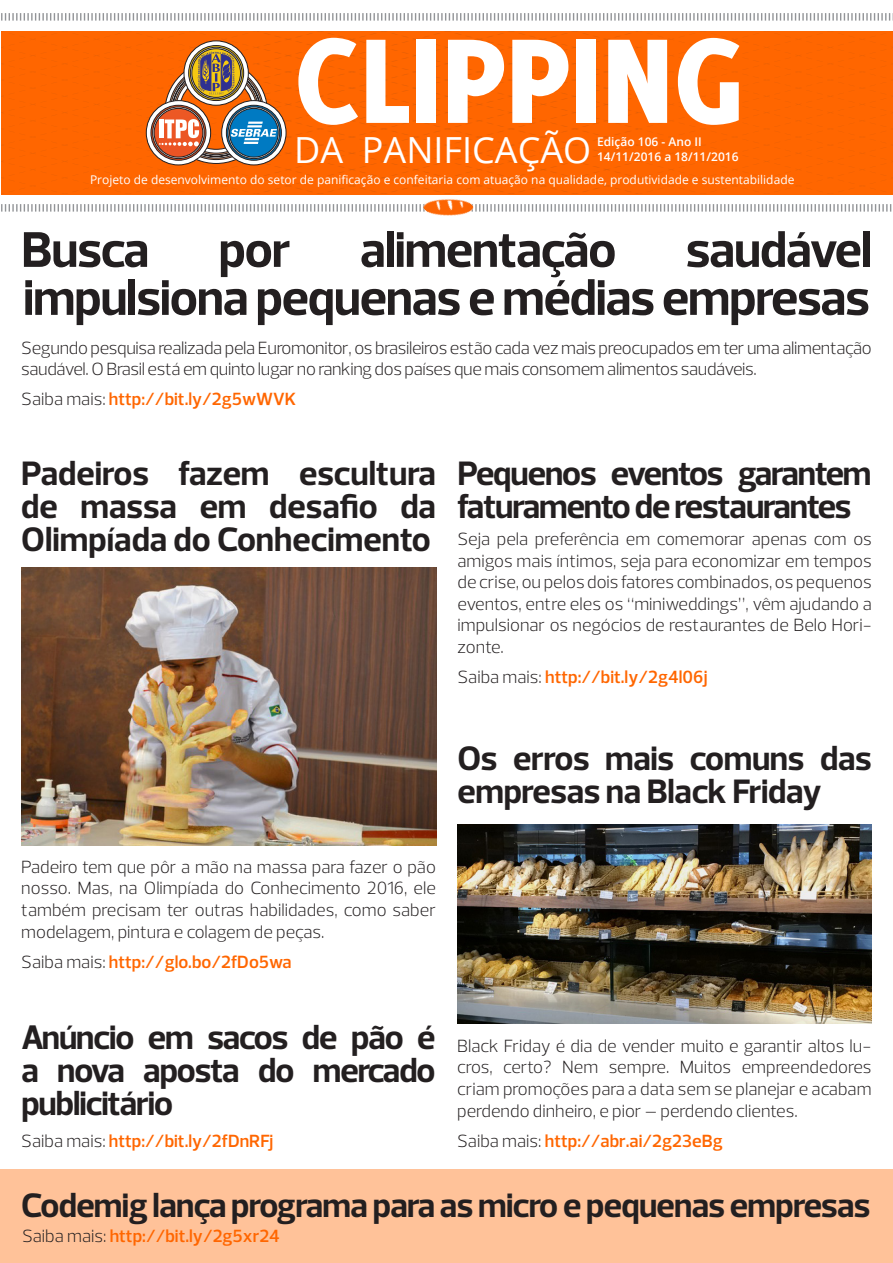
<style>
.page{position:relative;width:893px;height:1263px;background:#fff}
.page>*{position:absolute;margin:0;border:0;box-sizing:border-box;transform-origin:0 0}
.t1{font:800 132px "Delicious";color:#fff}
.t2{font:700 51px/48px "Prelo";letter-spacing:-.02em;color:#231f20;text-align:right}
.t3{font:36px "Open Sans";color:#fff}
.t4{font:700 34.5px/33px "Prelo";letter-spacing:-.03em;color:#231f20;text-align:justify}
.t5{font:700 34.5px/33px "Prelo";letter-spacing:-.01em;color:#231f20}
.t6{font:300 18px/21.6px "Prelo";letter-spacing:-.02em;color:#231f20;text-align:justify}
.t7{font:600 18px "Prelo";color:#f60}
.t8{font:12px "Open Sans";color:#fff}
.t9{font:600 12px/15px "Open Sans";color:#fff}
.s1{font-weight:300;color:#231f20}
</style>
<div class="page">
<div style="left:638px;top:165px;width:255px;height:22px;background:#f60"></div>
<svg style="left:638px;top:185px;width:44px;height:9px"></svg>
<div style="left:1px;top:187px;width:637px;height:7px;background:#f60"></div>
<div style="left:1px;top:165px;width:637px;height:22px;background:#f60"></div>
<div style="left:213px;top:185px;width:213px;height:9px;background:#f60"></div>
<svg style="left:1px;top:204px;width:420px;height:8px"></svg>
<svg style="left:475px;top:204px;width:417px;height:8px"></svg>
<img style="left:423px;top:199px;width:51px;height:17px">
<svg style="left:1px;top:31px;width:892px;height:134px;background:#f4690c"></svg>
<svg style="left:1px;top:13px;width:892px;height:8px"></svg>
<div style="left:0;top:1169px;width:893px;height:94px;background:#ffc299"></div>
<img style="left:21px;top:568px;width:415px;height:277px">
<img style="left:457px;top:825px;width:415px;height:198px">
<h1 class="t1" style="left:294px;top:3px;width:450px">CLIPPING</h1>
<h3 class="t3" style="left:294px;top:125px;width:299px">DA PANIFICAÇÃO</h3>
<p class="t8" style="left:90px;top:172px;width:706px">Projeto de desenvolvimento do setor de panificação e confeitaria com atuação na qualidade, produtividade e sustentabilidade</p>
<p class="t9" style="left:597px;top:134px;width:143px">Edição 106 - Ano II<br>14/11/2016 a 18/11/2016</p>
<p class="t2" style="left:23px;top:226px;width:850px">saudável<br>impulsiona pequenas e médias empresas</p>
<p class="t6" style="left:21px;top:337px;width:852px">Segundo pesquisa realizada pela Euromonitor, os brasileiros estão cada vez mais preocupados em ter uma alimentação saudável. O Brasil está em quinto lugar no ranking dos países que mais consomem alimentos saudáveis.</p>
<p class="t7" style="left:21px;top:388px;width:276px"><span class="s1">Saiba mais:</span> http://bit.ly/2g5wWVK</p>
<p class="t2" style="left:21px;top:226px;width:130px">Busca</p>
<p class="t2" style="left:219px;top:226px;width:73px">por</p>
<p class="t2" style="left:360px;top:226px;width:258px">alimentação</p>
<p class="t4" style="left:21px;top:457px;width:416px">Padeiros fazem escultura de massa em desafio da Olimpíada do Conhecimento</p>
<p class="t4" style="left:457px;top:457px;width:416px">Pequenos eventos garantem faturamento de restaurantes</p>
<p class="t6" style="left:457px;top:528px;width:416px">Seja pela preferência em comemorar apenas com os amigos mais íntimos, seja para economizar em tempos de crise, ou pelos dois fatores combinados, os pequenos eventos, entre eles os “miniweddings”, vêm ajudando a impulsionar os negócios de restaurantes de Belo Hori&shy;zonte.</p>
<p class="t7" style="left:457px;top:666px;width:252px"><span class="s1">Saiba mais:</span> http://bit.ly/2g4l06j</p>
<p class="t6" style="left:21px;top:856px;width:416px">Padeiro tem que pôr a mão na massa para fazer o pão nosso. Mas, na Olimpíada do Conhecimento 2016, ele também precisam ter outras habilidades, como saber modelagem, pintura e colagem de peças.</p>
<p class="t7" style="left:21px;top:951px;width:272px"><span class="s1">Saiba mais:</span> http://glo.bo/2fDo5wa</p>
<p class="t4" style="left:21px;top:1021px;width:416px">Anúncio em sacos de pão é a nova aposta do mercado publicitário</p>
<p class="t7" style="left:21px;top:1129px;width:253px"><span class="s1">Saiba mais:</span> http://bit.ly/2fDnRFj</p>
<p class="t5" style="left:457px;top:742px;width:416px">Os erros mais comuns das empresas na Black Friday</p>
<p class="t6" style="left:457px;top:1035px;width:416px">Black Friday é dia de vender muito e garantir altos lu&shy;cros, certo? Nem sempre. Muitos empreendedores criam promoções para a data sem se planejar e acabam perdendo dinheiro, e pior – perdendo clientes.</p>
<p class="t7" style="left:457px;top:1129px;width:267px"><span class="s1">Saiba mais:</span> http://abr.ai/2g23eBg</p>
<p class="t4" style="left:21px;top:1189px;width:851px">Codemig lança programa para as micro e pequenas empresas</p>
<p class="t7" style="left:22px;top:1224px;width:259px"><span class="s1">Saiba mais:</span> http://bit.ly/2g5xr24</p>
</div>
